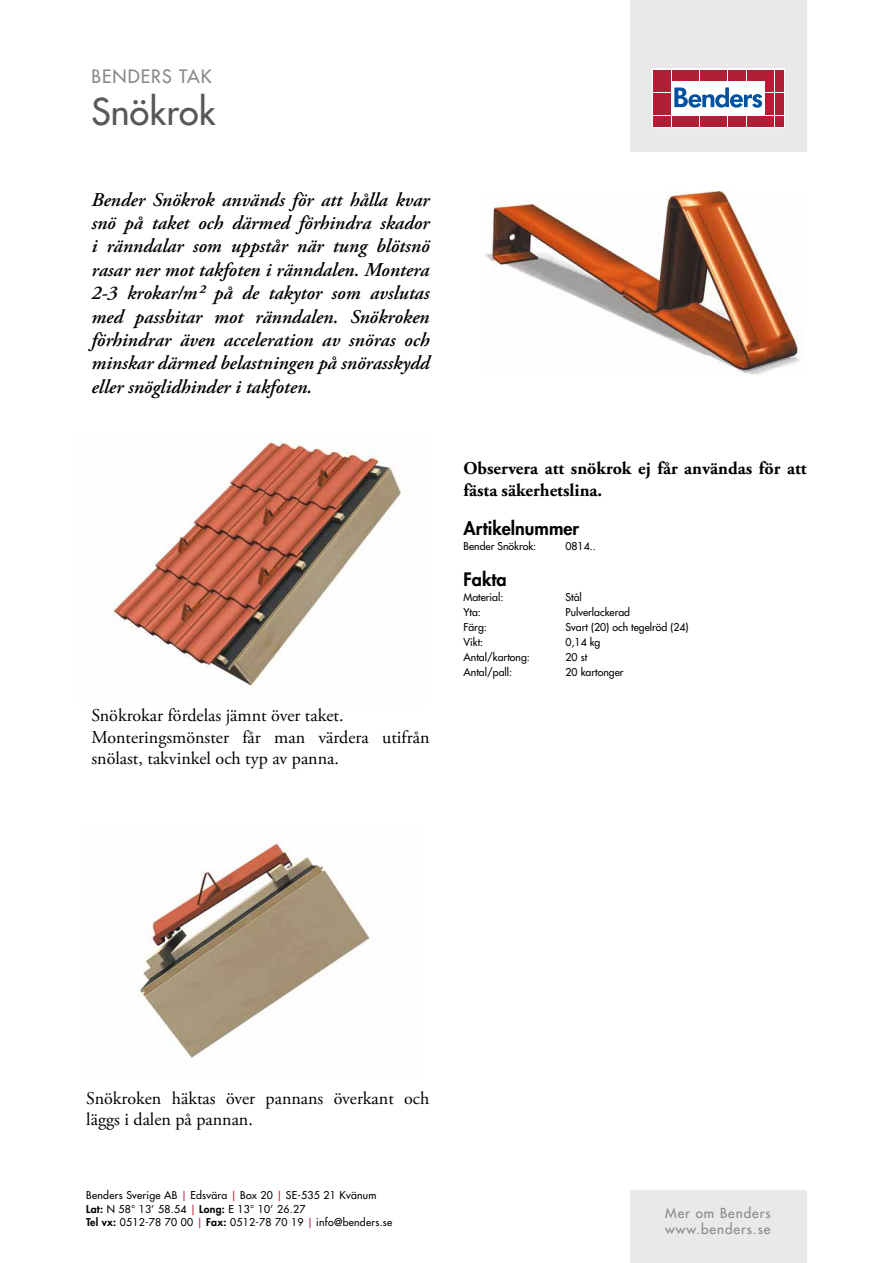
<style>
.page{position:relative;width:893px;height:1263px;background:#fff}
.page>*{position:absolute;margin:0;border:0;box-sizing:border-box;transform-origin:0 0}
.t1{font:500 36px "Futura Std";letter-spacing:.005em;color:#58585a}
.t2{font:italic 600 19.5px/23.4px "Adobe Garamond Pro";color:#000;text-align:justify}
.t3{font:18px/21.6px "Adobe Garamond Pro";color:#000}
.t4{font:700 18px/21.6px "Adobe Garamond Pro";color:#000}
.t5{font:800 18px "Futura Std";color:#000}
.t6{font:500 18px "Futura Std";letter-spacing:.06em;color:#87888a}
.t7{font:500 13.5px/16.2px "Futura Std";letter-spacing:.07em;color:#87888a}
.t8{font:500 10.5px "Futura Std";color:#000}
.t9{font:500 10.5px/13.5px "Futura Std";letter-spacing:.025em;color:#000}
.s1{color:#b11d35}
.s2{font-weight:800}
</style>
<div class="page">
<img style="left:485px;top:191px;width:318px;height:184px">
<img style="left:138px;top:842px;width:232px;height:216px">
<img style="left:110px;top:440px;width:292px;height:246px">
<div style="left:630px;top:0;width:177px;height:151px;background:#e9e9ea"></div>
<svg style="left:652px;top:69px;width:132px;height:59px;background:#efd1d6"></svg>
<div style="left:653px;top:70px;width:9px;height:10px;background:#b11d35"></div>
<div style="left:663px;top:70px;width:8px;height:10px;background:#b11d35"></div>
<div style="left:653px;top:82px;width:9px;height:10px;background:#b11d35"></div>
<div style="left:663px;top:82px;width:8px;height:10px;background:#b11d35"></div>
<div style="left:653px;top:93px;width:9px;height:11px;background:#b11d35"></div>
<div style="left:663px;top:93px;width:8px;height:11px;background:#b11d35"></div>
<div style="left:653px;top:105px;width:9px;height:10px;background:#b11d35"></div>
<div style="left:663px;top:105px;width:8px;height:10px;background:#b11d35"></div>
<div style="left:653px;top:116px;width:9px;height:11px;background:#b11d35"></div>
<div style="left:663px;top:116px;width:8px;height:11px;background:#b11d35"></div>
<div style="left:672px;top:70px;width:8px;height:10px;background:#b11d35"></div>
<div style="left:681px;top:70px;width:9px;height:10px;background:#b11d35"></div>
<div style="left:691px;top:70px;width:8px;height:10px;background:#b11d35"></div>
<div style="left:700px;top:70px;width:8px;height:10px;background:#b11d35"></div>
<div style="left:709px;top:70px;width:9px;height:10px;background:#b11d35"></div>
<div style="left:719px;top:70px;width:8px;height:10px;background:#b11d35"></div>
<div style="left:728px;top:70px;width:8px;height:10px;background:#b11d35"></div>
<div style="left:737px;top:70px;width:9px;height:10px;background:#b11d35"></div>
<div style="left:747px;top:70px;width:8px;height:10px;background:#b11d35"></div>
<div style="left:756px;top:70px;width:8px;height:10px;background:#b11d35"></div>
<div style="left:672px;top:116px;width:8px;height:11px;background:#b11d35"></div>
<div style="left:681px;top:116px;width:9px;height:11px;background:#b11d35"></div>
<div style="left:691px;top:116px;width:8px;height:11px;background:#b11d35"></div>
<div style="left:700px;top:116px;width:8px;height:11px;background:#b11d35"></div>
<div style="left:709px;top:116px;width:9px;height:11px;background:#b11d35"></div>
<div style="left:719px;top:116px;width:8px;height:11px;background:#b11d35"></div>
<div style="left:728px;top:116px;width:8px;height:11px;background:#b11d35"></div>
<div style="left:737px;top:116px;width:9px;height:11px;background:#b11d35"></div>
<div style="left:747px;top:116px;width:8px;height:11px;background:#b11d35"></div>
<div style="left:756px;top:116px;width:8px;height:11px;background:#b11d35"></div>
<div style="left:766px;top:70px;width:8px;height:10px;background:#b11d35"></div>
<div style="left:775px;top:70px;width:8px;height:10px;background:#b11d35"></div>
<div style="left:766px;top:82px;width:8px;height:10px;background:#b11d35"></div>
<div style="left:775px;top:82px;width:8px;height:10px;background:#b11d35"></div>
<div style="left:766px;top:93px;width:8px;height:11px;background:#b11d35"></div>
<div style="left:775px;top:93px;width:8px;height:11px;background:#b11d35"></div>
<div style="left:766px;top:105px;width:8px;height:10px;background:#b11d35"></div>
<div style="left:775px;top:105px;width:8px;height:10px;background:#b11d35"></div>
<div style="left:766px;top:116px;width:8px;height:11px;background:#b11d35"></div>
<div style="left:775px;top:116px;width:8px;height:11px;background:#b11d35"></div>
<svg style="left:674px;top:87px;width:88px;height:21px;background:#8fb2d4"></svg>
<div style="left:630px;top:1191px;width:177px;height:72px;background:#e9e9ea"></div>
<p class="t6" style="left:91px;top:65px;width:122px">BENDERS TAK</p>
<h1 class="t1" style="left:91px;top:90px;width:126px">Snökrok</h1>
<p class="t2" style="left:91px;top:188px;width:340px">Bender Snökrok används för att hålla kvar snö på taket och därmed förhindra skador i ränndalar som uppstår när tung blötsnö rasar ner mot takfoten i ränndalen. Montera 2-3 krokar/m² på de takytor som avslutas med passbitar mot ränndalen. Snökroken förhindrar även acceleration av snöras och minskar därmed belastningen på snörasskydd eller snöglidhinder i takfoten.</p>
<p class="t3" style="left:91px;top:705px;width:340px">Snökrokar fördelas jämnt över taket.<br>Monteringsmönster får man värdera utifrån snölast, takvinkel och typ av panna.</p>
<p class="t4" style="left:463px;top:458px;width:345px">Observera att snökrok ej får användas för att fästa säkerhetslina.</p>
<p class="t5" style="left:463px;top:517px;width:117px">Artikelnummer</p>
<p class="t8" style="left:463px;top:539px;width:74px">Bender Snökrok:</p>
<p class="t8" style="left:565px;top:539px;width:32px">0814..</p>
<p class="t5" style="left:463px;top:568px;width:45px">Fakta</p>
<p class="t8" style="left:463px;top:591px;width:41px">Material:</p>
<p class="t8" style="left:565px;top:591px;width:18px">Stål</p>
<p class="t8" style="left:463px;top:606px;width:19px">Yta:</p>
<p class="t8" style="left:565px;top:606px;width:66px">Pulverlackerad</p>
<p class="t8" style="left:463px;top:621px;width:25px">Färg:</p>
<p class="t8" style="left:565px;top:621px;width:125px">Svart (20) och tegelröd (24)</p>
<p class="t8" style="left:463px;top:636px;width:21px">Vikt:</p>
<p class="t8" style="left:565px;top:636px;width:36px">0,14 kg</p>
<p class="t8" style="left:463px;top:651px;width:68px">Antal/kartong:</p>
<p class="t8" style="left:565px;top:651px;width:23px">20 st</p>
<p class="t8" style="left:463px;top:666px;width:50px">Antal/pall:</p>
<p class="t8" style="left:565px;top:666px;width:60px">20 kartonger</p>
<p class="t3" style="left:86px;top:1088px;width:345px">Snökroken häktas över pannans överkant och läggs i dalen på pannan.</p>
<p class="t9" style="left:86px;top:1189px;width:308px">Benders Sverige AB <span class="s1">|</span> Edsvära <span class="s1">|</span> Box 20 <span class="s1">|</span> SE-535 21 Kvänum<br><span class="s2">Lat:</span> N 58° 13’ 58.54 <span class="s1">|</span> <span class="s2">Long:</span> E 13° 10’ 26.27<br><span class="s2">Tel vx:</span> 0512-78 70 00 <span class="s1">|</span> <span class="s2">Fax:</span> 0512-78 70 19 <span class="s1">|</span> info@benders.se</p>
<p class="t7" style="left:665px;top:1205px;width:107px">Mer om Benders www.benders.se</p>
</div>
